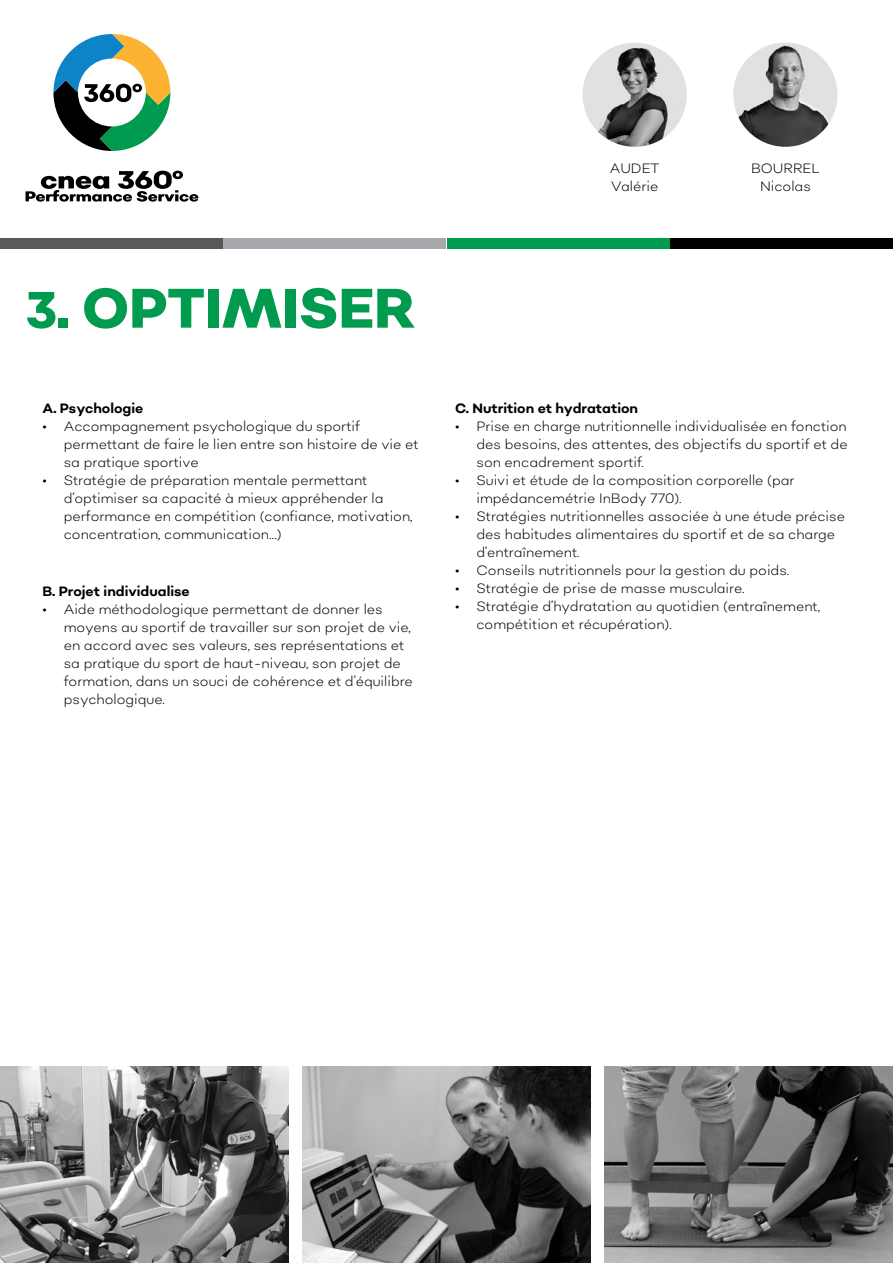
<style>
.page{position:relative;width:893px;height:1263px;background:#fff}
.page>*{position:absolute;margin:0;border:0;box-sizing:border-box;transform-origin:0 0}
.t1{font:800 55.5px "Sonny Gothic";color:#009b4f}
.t2{font:300 13.5px/18px "Sonny Gothic";color:#000}
.t3{font:700 13.5px "Sonny Gothic";color:#000}
.s1{font-size:51px}
</style>
<div class="page">
<img style="left:604px;top:1067px;width:289px;height:196px">
<svg style="left:26px;top:171px;width:172px;height:31px"></svg>
<svg style="left:53px;top:34px;width:117px;height:117px"></svg>
<img style="left:0;top:1067px;width:289px;height:196px">
<img style="left:302px;top:1067px;width:289px;height:196px">
<div style="left:0;top:238px;width:222px;height:11px;background:#58595b"></div>
<div style="left:447px;top:238px;width:222px;height:11px;background:#009b4f"></div>
<div style="left:224px;top:238px;width:222px;height:11px;background:#a7a9ac"></div>
<div style="left:671px;top:238px;width:222px;height:11px;background:#000"></div>
<img style="left:583px;top:43px;width:104px;height:104px;border-radius:52px">
<img style="left:733px;top:43px;width:104px;height:104px;border-radius:52px">
<p class="t2" style="left:610px;top:159px;width:51px">AUDET<br>Valérie</p>
<p class="t2" style="left:751px;top:159px;width:70px;text-align:center">BOURREL<br>Nicolas</p>
<h1 class="t1" style="left:26px;top:272px;width:392px"><span class="s1">3.</span> OPTIMISER</h1>
<p class="t3" style="left:43px;top:400px;width:102px">A. Psychologie</p>
<p class="t2" style="left:64px;top:417px;width:356px;text-indent:-21px">• Accompagnement psychologique du sportif permettant de faire le lien entre son histoire de vie et sa pratique sportive</p>
<p class="t2" style="left:64px;top:471px;width:350px;text-indent:-21px">• Stratégie de préparation mentale permettant d’optimiser sa capacité à mieux appréhender la performance en compétition (confiance, motivation, concentration, communication…)</p>
<p class="t3" style="left:43px;top:583px;width:149px">B. Projet individualise</p>
<p class="t2" style="left:64px;top:600px;width:351px;text-indent:-21px">• Aide méthodologique permettant de donner les moyens au sportif de travailler sur son projet de vie, en accord avec ses valeurs, ses représentations et sa pratique du sport de haut-niveau, son projet de formation, dans un souci de cohérence et d’équilibre psychologique.</p>
<p class="t3" style="left:455px;top:400px;width:184px">C. Nutrition et hydratation</p>
<p class="t2" style="left:476px;top:417px;width:373px;text-align:justify;text-indent:-21px">• Prise en charge nutritionnelle individualisée en fonction des besoins, des attentes, des objectifs du sportif et de son encadrement sportif.</p>
<p class="t2" style="left:476px;top:471px;width:320px;text-indent:-21px">• Suivi et étude de la composition corporelle (par impédancemétrie InBody 770).</p>
<p class="t2" style="left:476px;top:507px;width:370px;text-indent:-21px">• Stratégies nutritionnelles associée à une étude précise des habitudes alimentaires du sportif et de sa charge d’entraînement.</p>
<p class="t2" style="left:455px;top:561px;width:335px">• Conseils nutritionnels pour la gestion du poids.</p>
<p class="t2" style="left:455px;top:579px;width:291px">• Stratégie de prise de masse musculaire.</p>
<p class="t2" style="left:476px;top:597px;width:345px;text-indent:-21px">• Stratégie d’hydratation au quotidien (entraînement, compétition et récupération).</p>
</div>
